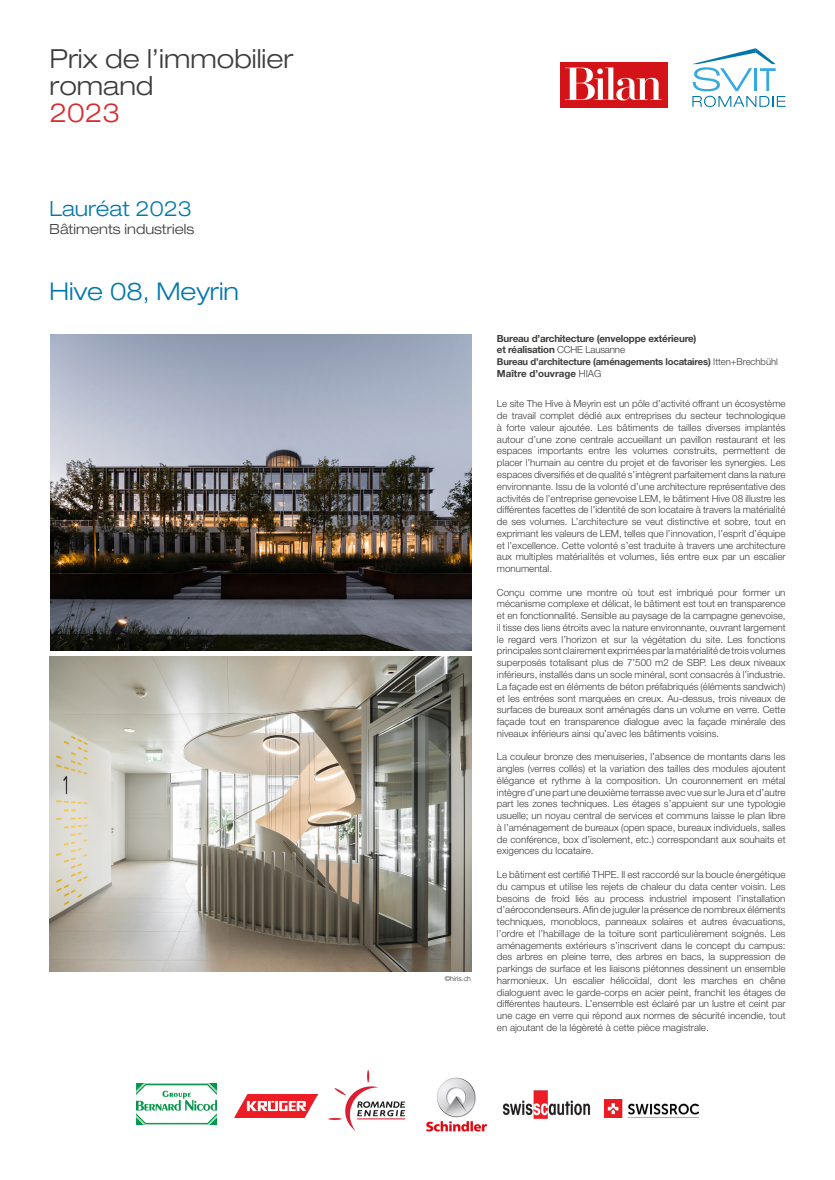
<style>
.page{position:relative;width:835px;height:1180px;background:#fff}
.page>*{position:absolute;margin:0;border:0;box-sizing:border-box;transform-origin:0 0}
.t1{font:300 expanded 26.32px/26.3px "Helvetica Neue LT Std";color:#3c3c3b}
.t2{font:300 expanded 26.32px "Helvetica Neue LT Std";color:#d8292e}
.t3{font:300 expanded 24.5px "Helvetica Neue LT Std";color:#0078ab}
.t4{font:300 expanded 21px "Helvetica Neue LT Std";color:#0078ab}
.t5{font:300 expanded 14px "Helvetica Neue LT Std";color:#3c3c3b}
.t6{font:300 9.8px/11.8px "Helvetica Neue LT Std";color:#3c3c3b;text-align:justify}
.t7{font:700 9.8px/11.8px "Helvetica Neue LT Std";letter-spacing:-.02em;color:#3c3c3b}
.t8{font:700 9.8px "Helvetica Neue LT Std";color:#3c3c3b}
.t9{font:700 9.45px "Helvetica Neue LT Std";letter-spacing:-.02em;color:#3c3c3b}
.t10{font:300 7px "Helvetica Neue LT Std";letter-spacing:-.01em;color:#3c3c3b}
.s1{font-weight:300}
</style>
<div class="page">
<svg style="left:692px;top:48px;width:93px;height:59px"></svg>
<img style="left:560px;top:63px;width:107px;height:44px">
<img style="left:50px;top:656px;width:421px;height:316px">
<img style="left:50px;top:335px;width:421px;height:315px">
<img style="left:137px;top:1083px;width:80px;height:41px">
<img style="left:426px;top:1077px;width:61px;height:54px">
<img style="left:604px;top:1099px;width:94px;height:18px">
<img style="left:502px;top:1090px;width:89px;height:29px">
<img style="left:328px;top:1069px;width:78px;height:62px">
<img style="left:235px;top:1094px;width:83px;height:23px">
<h1 class="t1" style="left:50px;top:46px;width:245px">Prix de l’immobilier romand</h1>
<h1 class="t2" style="left:50px;top:97px;width:72px">2023</h1>
<h3 class="t4" style="left:50px;top:196px;width:144px">Lauréat 2023</h3>
<h3 class="t5" style="left:50px;top:220px;width:146px">Bâtiments industriels</h3>
<h2 class="t3" style="left:50px;top:276px;width:191px">Hive 08, Meyrin</h2>
<p class="t10" style="left:444px;top:974px;width:28px">©hiris.ch</p>
<p class="t7" style="left:497px;top:332px;width:201px">Bureau d’architecture (enveloppe extérieure) et réalisation <span class="s1">CCHE Lausanne</span></p>
<p class="t9" style="left:497px;top:355px;width:282px">Bureau d’architecture (aménagements locataires) <span class="s1">Itten+Brechbühl</span></p>
<p class="t8" style="left:497px;top:367px;width:106px">Maître d’ouvrage <span class="s1">HIAG</span></p>
<p class="t6" style="left:497px;top:398px;width:290px">Le site The Hive à Meyrin est un pôle d’activité offrant un écosystème de travail complet dédié aux entreprises du secteur technologique à forte valeur ajoutée. Les bâtiments de tailles diverses implantés autour d’une zone centrale accueillant un pavillon restaurant et les espaces importants entre les volumes construits, permettent de placer l’humain au centre du projet et de favoriser les synergies. Les espaces diversifiés et de qualité s’intègrent parfaitement dans la nature environnante. Issu de la volonté d’une architecture représentative des activités de l’entreprise genevoise LEM, le bâtiment Hive 08 illustre les différentes facettes de l’identité de son locataire à travers la matérialité de ses volumes. L’architecture se veut distinctive et sobre, tout en exprimant les valeurs de LEM, telles que l’innovation, l’esprit d’équipe et l’excellence. Cette volonté s’est traduite à travers une architecture aux multiples matérialités et volumes, liés entre eux par un escalier monumental.</p>
<p class="t6" style="left:497px;top:586px;width:290px">Conçu comme une montre où tout est imbriqué pour former un mécanisme complexe et délicat, le bâtiment est tout en transparence et en fonctionnalité. Sensible au paysage de la campagne genevoise, il tisse des liens étroits avec la nature environnante, ouvrant largement le regard vers l’horizon et sur la végétation du site. Les fonctions principales sont clairement exprimées par la matérialité de trois volumes superposés totalisant plus de 7’500 m2 de SBP. Les deux niveaux inférieurs, installés dans un socle minéral, sont consacrés à l’industrie.<br>La façade est en éléments de béton préfabriqués (éléments sandwich) et les entrées sont marquées en creux. Au-dessus, trois niveaux de surfaces de bureaux sont aménagés dans un volume en verre. Cette façade tout en transparence dialogue avec la façade minérale des niveaux inférieurs ainsi qu’avec les bâtiments voisins.</p>
<p class="t6" style="left:497px;top:751px;width:290px">La couleur bronze des menuiseries, l’absence de montants dans les angles (verres collés) et la variation des tailles des modules ajoutent élégance et rythme à la composition. Un couronnement en métal intègre d’une part une deuxième terrasse avec vue sur le Jura et d’autre part les zones techniques. Les étages s’appuient sur une typologie usuelle; un noyau central de services et communs laisse le plan libre à l’aménagement de bureaux (open space, bureaux individuels, salles de conférence, box d’isolement, etc.) correspondant aux souhaits et exigences du locataire.</p>
<p class="t6" style="left:497px;top:868px;width:290px">Le bâtiment est certifié THPE. Il est raccordé sur la boucle énergétique du campus et utilise les rejets de chaleur du data center voisin. Les besoins de froid liés au process industriel imposent l’installation d’aérocondenseurs. Afin de juguler la présence de nombreux éléments techniques, monoblocs, panneaux solaires et autres évacuations, l’ordre et l’habillage de la toiture sont particulièrement soignés. Les aménagements extérieurs s’inscrivent dans le concept du campus: des arbres en pleine terre, des arbres en bacs, la suppression de parkings de surface et les liaisons piétonnes dessinent un ensemble harmonieux. Un escalier hélicoïdal, dont les marches en chêne dialoguent avec le garde-corps en acier peint, franchit les étages de différentes hauteurs. L’ensemble est éclairé par un lustre et ceint par une cage en verre qui répond aux normes de sécurité incendie, tout en ajoutant de la légèreté à cette pièce magistrale.</p>
</div>
